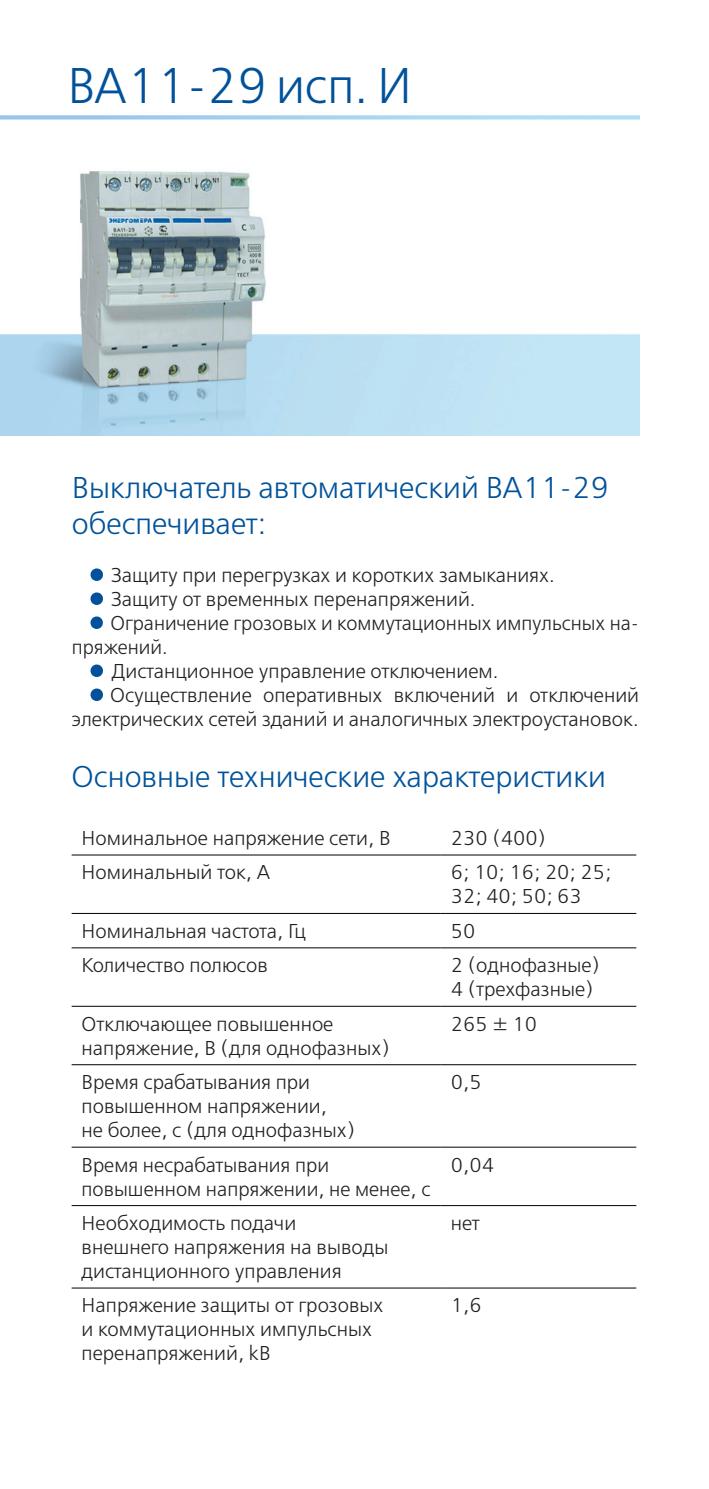
<style>
.page{position:relative;width:709px;height:1489px;background:#fff}
.page>*{position:absolute;margin:0;border:0;box-sizing:border-box;transform-origin:0 0}
.t1{font:50px "Free Set C";color:#01529a}
.t2{font:30px/36px "Free Set C";color:#01529a}
.t3{font:20px/24px "Free Set C";color:#231f20}
.s1{font-family:"Gill Sans";font-stretch:condensed;color:#01529a}
</style>
<div class="page">
<img style="left:0;top:115px;width:639px;height:320px">
<hr style="left:72px;top:913px;width:369px;height:1px;background:#000">
<hr style="left:441px;top:913px;width:195px;height:1px;background:#000">
<hr style="left:72px;top:947px;width:369px;height:1px;background:#000">
<hr style="left:441px;top:947px;width:195px;height:1px;background:#000">
<hr style="left:72px;top:1005px;width:369px;height:1px;background:#000">
<hr style="left:441px;top:1005px;width:195px;height:1px;background:#000">
<hr style="left:72px;top:1064px;width:369px;height:1px;background:#000">
<hr style="left:441px;top:1064px;width:195px;height:1px;background:#000">
<hr style="left:72px;top:1146px;width:369px;height:1px;background:#000">
<hr style="left:441px;top:1146px;width:195px;height:1px;background:#000">
<hr style="left:72px;top:1205px;width:369px;height:1px;background:#000">
<hr style="left:441px;top:1205px;width:195px;height:1px;background:#000">
<hr style="left:72px;top:854px;width:369px;height:1px;background:#000">
<hr style="left:441px;top:854px;width:195px;height:1px;background:#000">
<hr style="left:72px;top:1287px;width:369px;height:1px;background:#000">
<hr style="left:441px;top:1287px;width:195px;height:1px;background:#000">
<svg style="left:90px;top:568px;width:13px;height:61px"></svg>
<svg style="left:90px;top:664px;width:13px;height:37px"></svg>
<h1 class="t1" style="left:67px;top:59px;width:346px">ВА11-29 исп. И</h1>
<h2 class="t2" style="left:72px;top:471px;width:538px">Выключатель автоматический ВА11-29 обеспечивает:</h2>
<p class="t3" style="left:93px;top:563px;width:463px"><span class="s1">•</span> Защиту при перегрузках и коротких замыканиях.</p>
<p class="t3" style="left:93px;top:587px;width:384px"><span class="s1">•</span> Защиту от временных перенапряжений.</p>
<p class="t3" style="left:72px;top:611px;width:568px;text-indent:21px"><span class="s1">•</span> Ограничение грозовых и коммутационных импульсных на&shy;пряжений.</p>
<p class="t3" style="left:93px;top:659px;width:407px"><span class="s1">•</span> Дистанционное управление отключением.</p>
<p class="t3" style="left:72px;top:683px;width:568px;text-align:right"><span class="s1">•</span> Осуществление оперативных включений и отключений электрических сетей зданий и аналогичных электроустановок.</p>
<h2 class="t2" style="left:72px;top:759px;width:536px">Основные технические характеристики</h2>
<p class="t3" style="left:82px;top:827px;width:310px">Номинальное напряжение сети, В</p>
<p class="t3" style="left:451px;top:827px;width:97px">230 (400)</p>
<p class="t3" style="left:82px;top:861px;width:190px">Номинальный ток, А</p>
<p class="t3" style="left:451px;top:861px;width:162px">6; 10; 16; 20; 25;<br>32; 40; 50; 63</p>
<p class="t3" style="left:82px;top:919px;width:226px">Номинальная частота, Гц</p>
<p class="t3" style="left:451px;top:919px;width:26px">50</p>
<p class="t3" style="left:82px;top:954px;width:188px">Количество полюсов</p>
<p class="t3" style="left:451px;top:954px;width:151px">2 (однофазные)<br>4 (трехфазные)</p>
<p class="t3" style="left:82px;top:1012px;width:310px">Отключающее повышенное напряжение, В (для однофазных)</p>
<p class="t3" style="left:451px;top:1012px;width:88px">265 ± 10</p>
<p class="t3" style="left:82px;top:1071px;width:275px">Время срабатывания при повышенном напряжении,<br>не более, с (для однофазных)</p>
<p class="t3" style="left:451px;top:1071px;width:32px">0,5</p>
<p class="t3" style="left:82px;top:1153px;width:350px">Время несрабатывания при повышенном напряжении, не менее, с</p>
<p class="t3" style="left:451px;top:1153px;width:45px">0,04</p>
<p class="t3" style="left:82px;top:1211px;width:308px">Необходимость подачи внешнего напряжения на выводы дистанционного управления</p>
<p class="t3" style="left:451px;top:1211px;width:31px">нет</p>
<p class="t3" style="left:82px;top:1294px;width:303px">Напряжение защиты от грозовых и коммутационных импульсных перенапряжений, kВ</p>
<p class="t3" style="left:451px;top:1294px;width:32px">1,6</p>
</div>
